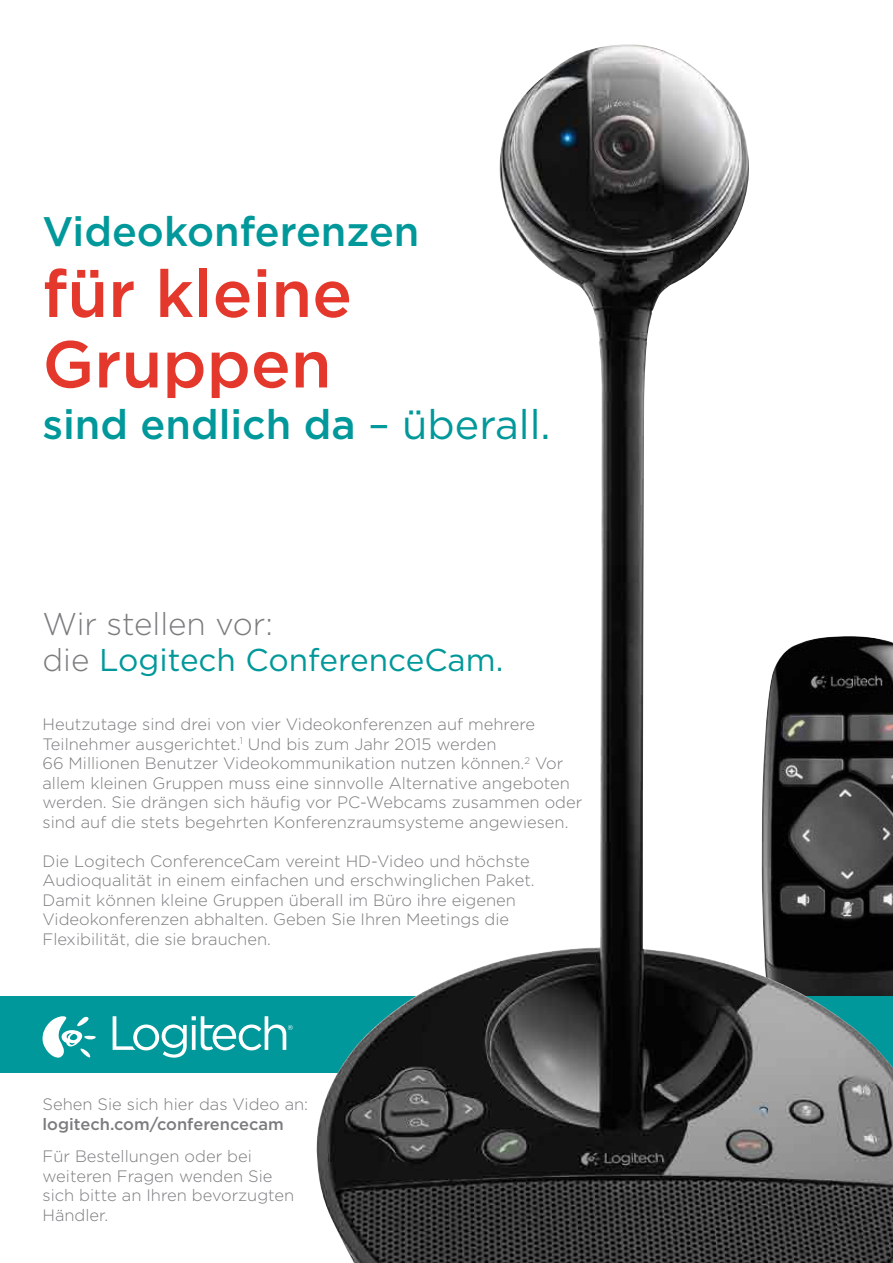
<style>
.page{position:relative;width:893px;height:1263px;background:#fff}
.page>*{position:absolute;margin:0;border:0;box-sizing:border-box;transform-origin:0 0}
.t1{font:500 66px/70.5px "Gotham";color:#e5382c}
.t2{font:500 41.25px "Gotham";color:#00989a}
.t3{font:31.5px/36px "Gotham";color:#00989a}
.t4{font:300 16.5px/19.5px "Gotham";color:#7b7c7e}
.t5{font:500 16.5px "Gotham";color:#7b7c7e}
.s1{font-weight:400}
.s2{font-weight:300;color:#7b7c7e}
</style>
<div class="page">
<div style="left:0;top:996px;width:893px;height:77px;background:#00989a"></div>
<img style="left:316px;top:44px;width:577px;height:1219px">
<svg style="left:113px;top:1016px;width:180px;height:42px"></svg>
<svg style="left:43px;top:1016px;width:53px;height:42px"></svg>
<h2 class="t2" style="left:43px;top:208px;width:378px">Videokonferenzen</h2>
<h1 class="t1" style="left:43px;top:257px;width:311px">für kleine<br>Gruppen</h1>
<h2 class="t2" style="left:43px;top:400px;width:510px">sind endlich da <span class="s1">– überall.</span></h2>
<h3 class="t3" style="left:43px;top:605px;width:462px"><span class="s2">Wir stellen vor:<br>die</span> Logitech ConferenceCam.</h3>
<p class="t4" style="left:43px;top:714px;width:541px">Heutzutage sind drei von vier Videokonferenzen auf mehrere Teilnehmer ausgerichtet.<sup>1</sup> Und bis zum Jahr 2015 werden<br>66 Millionen Benutzer Videokommunikation nutzen können.<sup>2</sup> Vor allem kleinen Gruppen muss eine sinnvolle Alternative angeboten werden. Sie drängen sich häufig vor PC-Webcams zusammen oder sind auf die stets begehrten Konferenzraumsysteme angewiesen.</p>
<p class="t4" style="left:43px;top:851px;width:494px">Die Logitech ConferenceCam vereint HD-Video und höchste Audioqualität in einem einfachen und erschwinglichen Paket.<br>Damit können kleine Gruppen überall im Büro ihre eigenen Videokonferenzen abhalten. Geben Sie Ihren Meetings die Flexibilität, die sie brauchen.</p>
<p class="t4" style="left:43px;top:1094px;width:267px">Sehen Sie sich hier das Video an:</p>
<p class="t5" style="left:43px;top:1114px;width:243px">logitech.com/conferencecam</p>
<p class="t4" style="left:43px;top:1146px;width:253px">Für Bestellungen oder bei weiteren Fragen wenden Sie sich bitte an Ihren bevorzugten<br>Händler.</p>
</div>
